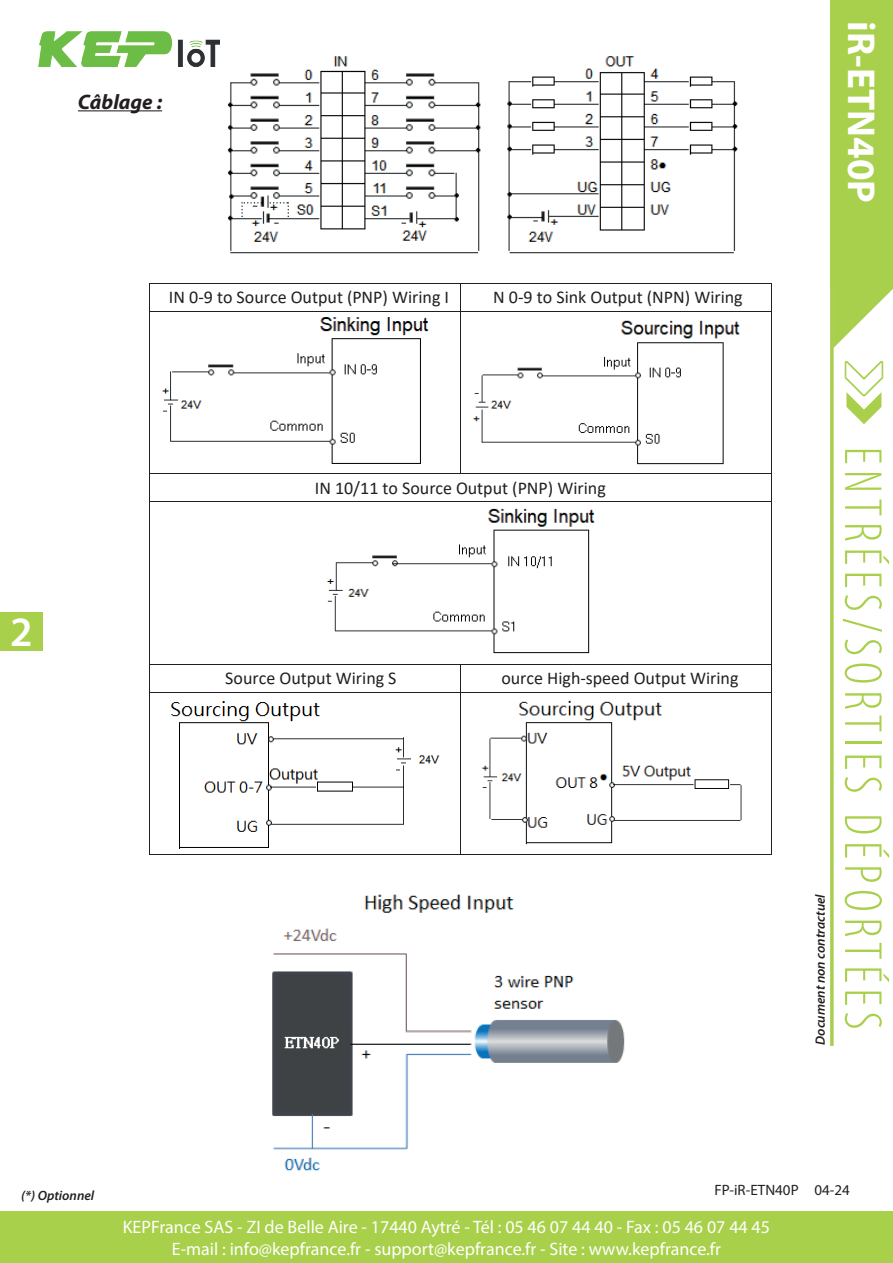
<style>
.page{position:relative;width:893px;height:1263px;background:#fff}
.page>*{position:absolute;margin:0;border:0;box-sizing:border-box;transform-origin:0 0}
.t1{font:300 condensed 54px "Myriad Pro";letter-spacing:.1em;color:#a9d04b}
.t2{font:600 42px "Myriad Pro";color:#fff}
.t3{font:700 39px "Myriad Pro";color:#fff}
.t4{font:italic 700 21px "Myriad Pro";color:#231f20}
.t5{font:18px "Calibri";color:#231f20}
.t6{font:18px/21.6px "Myriad Pro";color:#fff;text-align:center}
.t7{font:15px "Myriad Pro";color:#231f20}
.t8{font:italic 600 13.5px "Myriad Pro";color:#231f20}
</style>
<div class="page">
<img style="left:829px;top:0;width:64px;height:1212px">
<div style="left:0;top:1212px;width:893px;height:51px;background:#a9d04b"></div>
<div style="left:0;top:612px;width:43px;height:39px;background:#a9d04b"></div>
<img style="left:38px;top:32px;width:182px;height:34px">
<hr style="left:78px;top:110px;width:84px;height:1px;background:#231f20">
<hr style="left:150px;top:283px;width:310px;height:1px;background:#231f20">
<hr style="left:461px;top:283px;width:310px;height:1px;background:#231f20">
<svg style="left:149px;top:283px;width:1px;height:28px"></svg>
<hr style="left:150px;top:311px;width:310px;height:1px;background:#231f20">
<svg style="left:460px;top:283px;width:1px;height:28px"></svg>
<hr style="left:461px;top:311px;width:310px;height:1px;background:#231f20">
<svg style="left:771px;top:283px;width:1px;height:28px"></svg>
<hr style="left:149px;top:311px;width:1px;height:162px;background:#231f20">
<hr style="left:460px;top:311px;width:1px;height:162px;background:#231f20">
<hr style="left:771px;top:311px;width:1px;height:162px;background:#231f20">
<hr style="left:150px;top:473px;width:310px;height:1px;background:#231f20">
<hr style="left:461px;top:473px;width:310px;height:1px;background:#231f20">
<svg style="left:149px;top:473px;width:1px;height:29px"></svg>
<hr style="left:150px;top:501px;width:621px;height:1px;background:#231f20">
<svg style="left:771px;top:473px;width:1px;height:29px"></svg>
<hr style="left:149px;top:502px;width:1px;height:162px;background:#231f20">
<hr style="left:771px;top:502px;width:1px;height:162px;background:#231f20">
<hr style="left:150px;top:664px;width:310px;height:1px;background:#231f20">
<hr style="left:461px;top:664px;width:310px;height:1px;background:#231f20">
<svg style="left:149px;top:664px;width:1px;height:28px"></svg>
<hr style="left:150px;top:692px;width:310px;height:1px;background:#231f20">
<svg style="left:460px;top:664px;width:1px;height:28px"></svg>
<hr style="left:461px;top:692px;width:310px;height:1px;background:#231f20">
<svg style="left:771px;top:664px;width:1px;height:28px"></svg>
<hr style="left:149px;top:692px;width:1px;height:163px;background:#231f20">
<hr style="left:150px;top:854px;width:310px;height:1px;background:#231f20">
<hr style="left:460px;top:692px;width:1px;height:163px;background:#231f20">
<hr style="left:461px;top:854px;width:310px;height:1px;background:#231f20">
<hr style="left:771px;top:692px;width:1px;height:163px;background:#231f20">
<img style="left:227px;top:56px;width:511px;height:198px">
<img style="left:162px;top:317px;width:267px;height:147px">
<img style="left:472px;top:320px;width:268px;height:145px">
<img style="left:326px;top:508px;width:269px;height:146px">
<img style="left:171px;top:701px;width:269px;height:148px">
<img style="left:481px;top:700px;width:261px;height:145px">
<img style="left:272px;top:894px;width:353px;height:277px">
<p class="t4" style="left:78px;top:88px;width:86px">Câblage :</p>
<p class="t5" style="left:169px;top:285px;width:282px">IN 0-9 to Source Output (PNP) Wiring I</p>
<p class="t5" style="left:493px;top:285px;width:251px">N 0-9 to Sink Output (NPN) Wiring</p>
<h3 class="t3" style="left:887px;top:21px;width:183px;rotate:90deg">iR-ETN40P</h3>
<h2 class="t2" style="left:10px;top:605px;width:24px">2</h2>
<p class="t8" style="left:21px;top:1187px;width:75px">(*) Optionnel</p>
<p class="t5" style="left:315px;top:475px;width:292px">IN 10/11 to Source Output (PNP) Wiring</p>
<p class="t5" style="left:225px;top:666px;width:173px">Source Output Wiring S</p>
<p class="t5" style="left:501px;top:666px;width:239px">ource High-speed Output Wiring</p>
<p class="t8" style="left:812px;top:1045px;width:152px;rotate:-90deg">Document non contractuel</p>
<h1 class="t1" style="left:895px;top:446px;width:585px;rotate:90deg">ENTRÉES/SORTIES DÉPORTÉES</h1>
<p class="t7" style="left:714px;top:1180px;width:137px">FP-iR-ETN40P 04-24</p>
<p class="t6" style="left:123px;top:1216px;width:649px">KEPFrance SAS - ZI de Belle Aire - 17440 Aytré - Tél : 05 46 07 44 40 - Fax : 05 46 07 44 45<br>E-mail : info@kepfrance.fr - support@kepfrance.fr - Site : www.kepfrance.fr</p>
</div>
